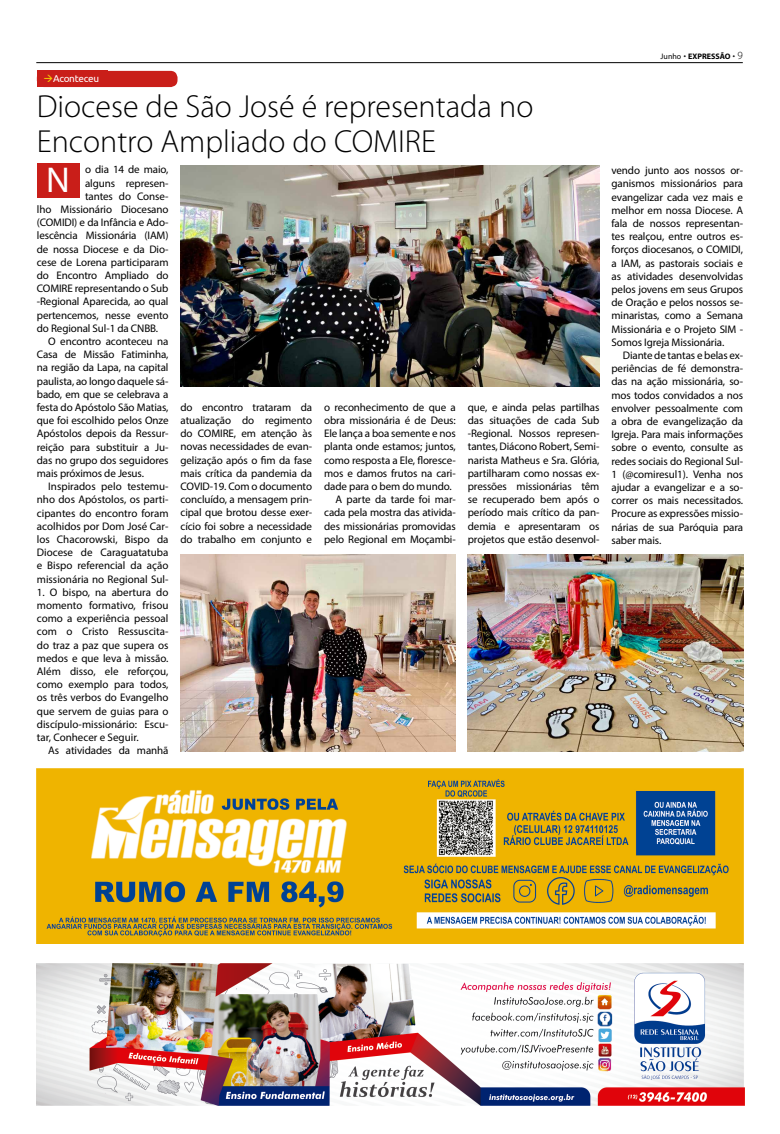
<style>
.page{position:relative;width:780px;height:1134px;background:#fff}
.page>*{position:absolute;margin:0;border:0;box-sizing:border-box;transform-origin:0 0}
.t1{font:36px "Myriad Pro";color:#fff}
.t2{font:300 32px/34.5px "Myriad Pro";color:#000}
.t3{font:11px/13.2px "Myriad Pro";letter-spacing:-.01em;color:#000;text-align:justify}
.t4{font:10px "Ubuntu";letter-spacing:-.025em;color:#fff}
.t5{font:700 8px "Myriad Pro";color:#000}
.s1{color:#f6d000}
.s2{font-weight:400}
.s3{font-weight:300;font-size:11px}
</style>
<div class="page">
<hr style="left:36px;top:62px;width:706px;height:1px;background:#000">
<img style="left:37px;top:963px;width:707px;height:142px">
<div style="left:37px;top:71px;width:140px;height:16px;background:#c91e19;border-radius:7px"></div>
<div style="left:37px;top:71px;width:71px;height:16px;background:#c91e19"></div>
<img style="left:180px;top:166px;width:419px;height:221px">
<img style="left:180px;top:555px;width:276px;height:196px">
<img style="left:468px;top:555px;width:275px;height:196px">
<div style="left:37px;top:163px;width:42px;height:35px;background:#c91e19"></div>
<img style="left:37px;top:769px;width:706px;height:174px">
<p class="t4" style="left:44px;top:72px;width:57px"><span class="s1">→</span>Aconteceu</p>
<h2 class="t2" style="left:37px;top:89px;width:498px">Diocese de São José é representada no<br>Encontro Ampliado do COMIRE</h2>
<p class="t3" style="left:85px;top:163px;width:85px">o dia 14 de maio,</p>
<p class="t3" style="left:85px;top:176px;width:85px">alguns represen-</p>
<p class="t3" style="left:85px;top:189px;width:85px">tantes do Conse-</p>
<p class="t3" style="left:37px;top:202px;width:133px">lho Missionário Diocesano</p>
<p class="t3" style="left:37px;top:216px;width:133px">(COMIDI) e da Infância e Ado-</p>
<p class="t3" style="left:37px;top:229px;width:133px">lescência Missionária (IAM)</p>
<p class="t3" style="left:37px;top:242px;width:133px">de nossa Diocese e da Dio-</p>
<p class="t3" style="left:37px;top:255px;width:133px">cese de Lorena participaram</p>
<p class="t3" style="left:37px;top:268px;width:133px">do Encontro Ampliado do</p>
<p class="t3" style="left:37px;top:282px;width:133px">COMIRE representando o Sub</p>
<p class="t3" style="left:37px;top:295px;width:133px">-Regional Aparecida, ao qual</p>
<p class="t3" style="left:37px;top:308px;width:133px">pertencemos, nesse evento</p>
<p class="t3" style="left:37px;top:321px;width:123px">do Regional Sul-1 da CNBB.</p>
<p class="t3" style="left:48px;top:334px;width:122px">O encontro aconteceu na</p>
<p class="t3" style="left:37px;top:348px;width:133px">Casa de Missão Fatiminha,</p>
<p class="t3" style="left:37px;top:361px;width:133px">na região da Lapa, na capital</p>
<p class="t3" style="left:37px;top:374px;width:133px">paulista, ao longo daquele sá-</p>
<p class="t3" style="left:37px;top:387px;width:133px">bado, em que se celebrava a</p>
<p class="t3" style="left:37px;top:400px;width:133px">festa do Apóstolo São Matias,</p>
<p class="t3" style="left:37px;top:414px;width:133px">que foi escolhido pelos Onze</p>
<p class="t3" style="left:37px;top:427px;width:133px">Apóstolos depois da Ressur-</p>
<p class="t3" style="left:37px;top:440px;width:133px">reição para substituir a Ju-</p>
<p class="t3" style="left:37px;top:453px;width:133px">das no grupo dos seguidores</p>
<p class="t3" style="left:37px;top:466px;width:109px">mais próximos de Jesus.</p>
<p class="t3" style="left:48px;top:480px;width:122px">Inspirados pelo testemu-</p>
<p class="t3" style="left:37px;top:493px;width:133px">nho dos Apóstolos, os parti-</p>
<p class="t3" style="left:37px;top:506px;width:133px">cipantes do encontro foram</p>
<p class="t3" style="left:37px;top:519px;width:133px">acolhidos por Dom José Car-</p>
<p class="t3" style="left:37px;top:532px;width:133px">los Chacorowski, Bispo da</p>
<p class="t3" style="left:37px;top:546px;width:133px">Diocese de Caraguatatuba</p>
<p class="t3" style="left:37px;top:559px;width:133px">e Bispo referencial da ação</p>
<p class="t3" style="left:37px;top:572px;width:133px">missionária no Regional Sul-</p>
<p class="t3" style="left:37px;top:585px;width:133px">1. O bispo, na abertura do momento formativo, frisou como a experiência pessoal com o Cristo Ressuscita&shy;do traz a paz que supera os medos e que leva à missão.<br>Além disso, ele reforçou, como exemplo para todos, os três verbos do Evangelho que servem de guias para o discípulo-missionário: Escu&shy;tar, Conhecer e Seguir.</p>
<p class="t3" style="left:48px;top:744px;width:122px">As atividades da manhã</p>
<h1 class="t1" style="left:46px;top:158px;width:25px">N</h1>
<p class="t3" style="left:180px;top:400px;width:133px">do encontro trataram da atualização do regimento do COMIRE, em atenção às novas necessidades de evan&shy;gelização após o fim da fase mais crítica da pandemia da COVID-19. Com o documento concluído, a mensagem prin&shy;cipal que brotou desse exer&shy;cício foi sobre a necessidade do trabalho em conjunto e</p>
<p class="t3" style="left:324px;top:400px;width:133px">o reconhecimento de que a</p>
<p class="t3" style="left:468px;top:400px;width:133px">que, e ainda pelas partilhas das situações de cada Sub -Regional. Nossos represen&shy;tantes, Diácono Robert, Semi&shy;narista Matheus e Sra. Glória, partilharam como nossas ex&shy;pressões missionárias têm se recuperado bem após o período mais crítico da pan&shy;demia e apresentaram os projetos que estão desenvol-</p>
<p class="t3" style="left:324px;top:414px;width:133px">obra missionária é de Deus:</p>
<p class="t3" style="left:324px;top:427px;width:133px">Ele lança a boa semente e nos</p>
<p class="t3" style="left:324px;top:440px;width:133px">planta onde estamos; juntos,</p>
<p class="t3" style="left:324px;top:453px;width:133px">como resposta a Ele, floresce-</p>
<p class="t3" style="left:324px;top:466px;width:133px">mos e damos frutos na cari-</p>
<p class="t3" style="left:324px;top:480px;width:129px">dade para o bem do mundo.</p>
<p class="t3" style="left:335px;top:493px;width:122px">A parte da tarde foi mar-</p>
<p class="t3" style="left:324px;top:506px;width:133px">cada pela mostra das ativida-</p>
<p class="t3" style="left:324px;top:519px;width:133px">des missionárias promovidas</p>
<p class="t3" style="left:324px;top:532px;width:133px">pelo Regional em Moçambi-</p>
<p class="t5" style="left:660px;top:51px;width:84px"><span class="s2">Junho</span> EXPRESSÃO <span class="s3">9</span></p>
<p class="t3" style="left:611px;top:164px;width:133px">vendo junto aos nossos or&shy;ganismos missionários para evangelizar cada vez mais e melhor em nossa Diocese. A fala de nossos representan&shy;tes realçou, entre outros es&shy;forços diocesanos, o COMIDI, a IAM, as pastorais sociais e as atividades desenvolvidas pelos jovens em seus Grupos de Oração e pelos nossos se&shy;minaristas, como a Semana Missionária e o Projeto SIM - Somos Igreja Missionária.</p>
<p class="t3" style="left:611px;top:348px;width:133px;text-indent:11px">Diante de tantas e belas ex&shy;periências de fé demonstra&shy;das na ação missionária, so&shy;mos todos convidados a nos envolver pessoalmente com a obra de evangelização da Igreja. Para mais informações sobre o evento, consulte as redes sociais do Regional Sul-1 (@comiresul1). Venha nos ajudar a evangelizar e a so&shy;correr os mais necessitados.<br>Procure as expressões missio&shy;nárias de sua Paróquia para saber mais.</p>
</div>
